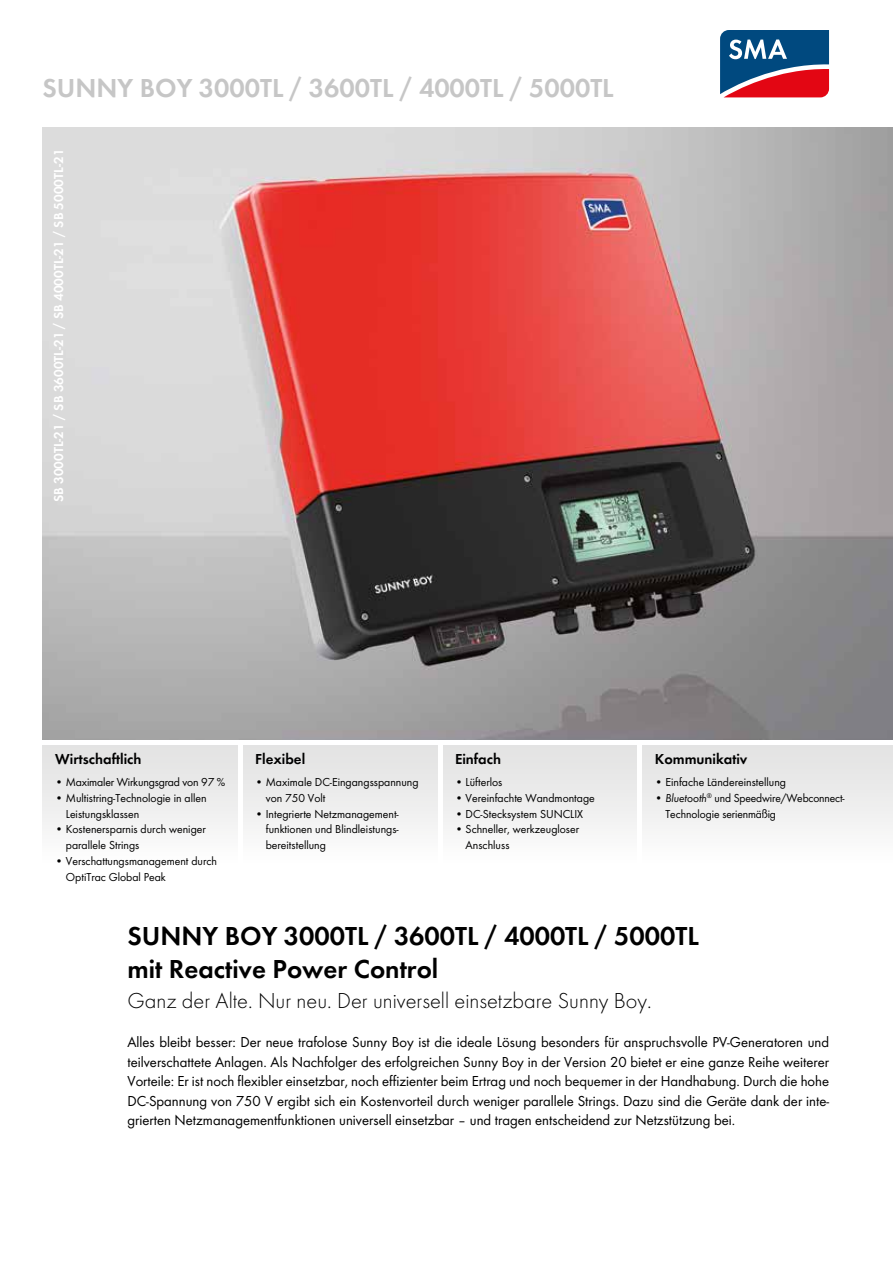
<style>
.page{position:relative;width:893px;height:1263px;background:#fff}
.page>*{position:absolute;margin:0;border:0;box-sizing:border-box;transform-origin:0 0}
.t1{font:600 27px/33px "SMA Futura Global";color:#000}
.t2{font:600 27px "SMA Futura Global";color:#c6c6c6}
.t3{font:22.5px "SMA Futura Global Light";color:#000}
.t4{font:15px/19.5px "SMA Futura Global";color:#000;text-align:justify}
.t5{font:600 15px "SMA Futura Global";color:#000}
.t6{font:600 13.5px "SMA Futura Global";color:#fff}
.t7{font:12px/15.8px "SMA Futura Global";color:#000}
.s1{font-style:italic}
</style>
<div class="page">
<img style="left:43px;top:128px;width:850px;height:612px">
<div style="left:43px;top:744px;width:850px;height:119px;background:linear-gradient(to bottom,#e1e1e1,#fdfdfd)"></div>
<hr style="left:238px;top:744px;width:4px;height:128px;background:#fff">
<hr style="left:438px;top:744px;width:4px;height:128px;background:#fff">
<svg style="left:720px;top:30px;width:110px;height:68px;background:#655376"></svg>
<hr style="left:638px;top:744px;width:4px;height:128px;background:#fff">
<h1 class="t2" style="left:43px;top:72px;width:573px">SUNNY BOY 3000TL / 3600TL / 4000TL / 5000TL</h1>
<p class="t6" style="left:51px;top:502px;width:355px;rotate:-90deg">SB 3000TL-21 / SB 3600TL-21 / SB 4000TL-21 / SB 5000TL-21</p>
<p class="t5" style="left:55px;top:750px;width:88px">Wirtschaftlich</p>
<p class="t7" style="left:55px;top:774px;width:171px">• Maximaler Wirkungsgrad von 97 %</p>
<p class="t7" style="left:66px;top:790px;width:142px;text-indent:-11px">• Multistring-Technologie in allen<br>Leistungsklassen</p>
<p class="t7" style="left:66px;top:821px;width:141px;text-indent:-11px">• Kostenersparnis durch weniger parallele Strings</p>
<p class="t7" style="left:66px;top:853px;width:153px;text-indent:-11px">• Verschattungsmanagement durch<br>OptiTrac Global Peak</p>
<p class="t5" style="left:255px;top:750px;width:52px">Flexibel</p>
<p class="t7" style="left:266px;top:774px;width:154px;text-indent:-11px">• Maximale DC-Eingangsspannung von 750 Volt</p>
<p class="t7" style="left:266px;top:805px;width:135px;text-align:justify;text-indent:-11px">• Integrierte Netzmanagement&shy;funktionen und Blindleistungs&shy;bereitstellung</p>
<p class="t5" style="left:455px;top:750px;width:48px">Einfach</p>
<p class="t7" style="left:455px;top:774px;width:49px">• Lüfterlos</p>
<p class="t7" style="left:455px;top:790px;width:141px">• Vereinfachte Wandmontage</p>
<p class="t7" style="left:455px;top:805px;width:130px">• DC-Stecksystem SUNCLIX</p>
<p class="t7" style="left:466px;top:821px;width:115px;text-indent:-11px">• Schneller, werkzeugloser<br>Anschluss</p>
<p class="t5" style="left:655px;top:750px;width:94px">Kommunikativ</p>
<p class="t7" style="left:655px;top:774px;width:133px">• Einfache Ländereinstellung</p>
<p class="t7" style="left:665px;top:790px;width:181px;text-indent:-11px">• <span class="s1">Bluetooth</span><sup>®</sup> und Speedwire/Webconnect-<br>Technologie serienmäßig</p>
<h1 class="t1" style="left:128px;top:919px;width:573px">SUNNY BOY 3000TL / 3600TL / 4000TL / 5000TL mit Reactive Power Control</h1>
<h2 class="t3" style="left:128px;top:987px;width:526px">Ganz der Alte. Nur neu. Der universell einsetzbare Sunny Boy.</h2>
<p class="t4" style="left:128px;top:1032px;width:703px">Alles bleibt besser: Der neue trafolose Sunny Boy ist die ideale Lösung besonders für anspruchsvolle PV-Generatoren und teilverschattete Anlagen. Als Nachfolger des erfolgreichen Sunny Boy in der Version 20 bietet er eine ganze Reihe weiterer Vorteile: Er ist noch flexibler einsetzbar, noch effizienter beim Ertrag und noch bequemer in der Handhabung. Durch die hohe DC-Spannung von 750 V ergibt sich ein Kostenvorteil durch weniger parallele Strings. Dazu sind die Geräte dank der inte&shy;grierten Netzmanagementfunktionen universell einsetzbar – und tragen entscheidend zur Netzstützung bei.</p>
</div>
